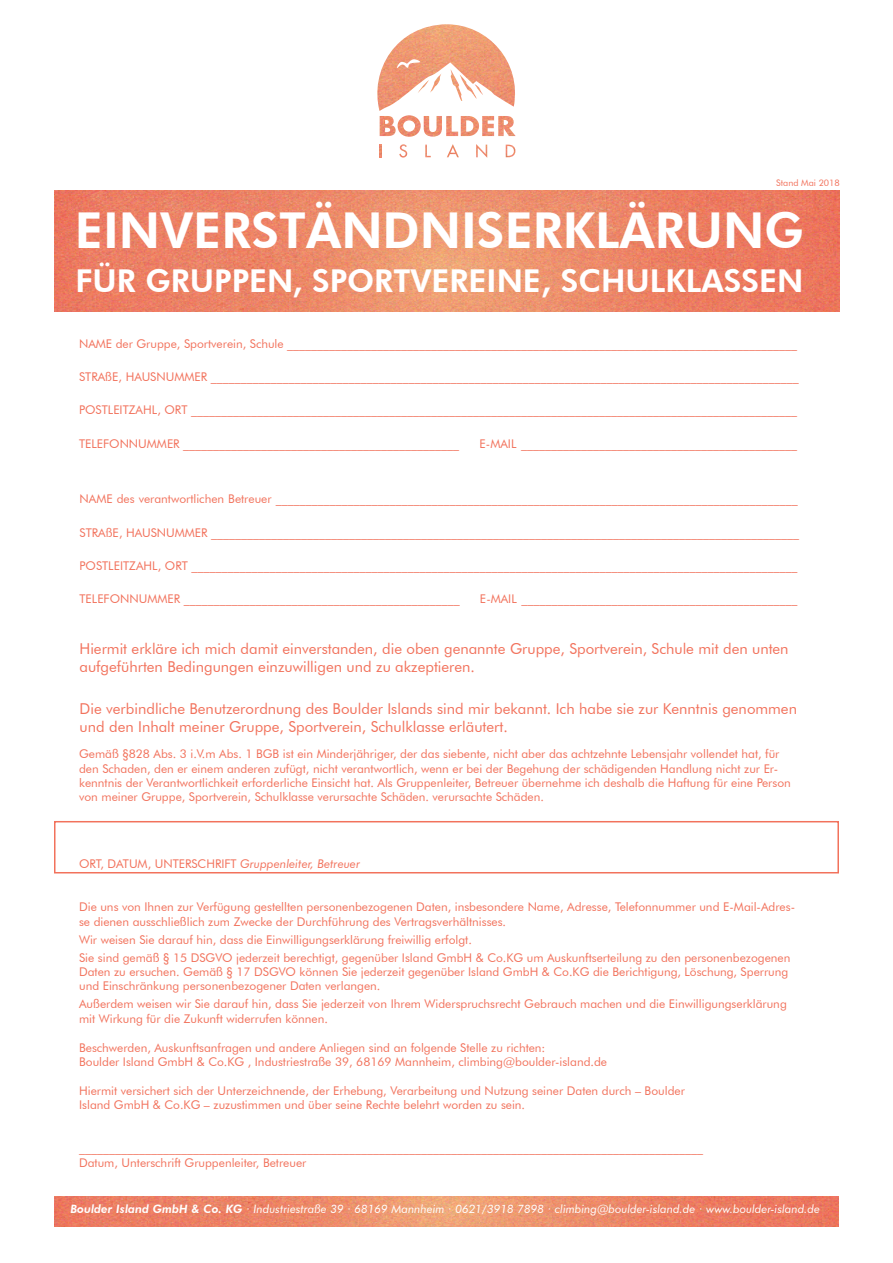
<style>
.page{position:relative;width:893px;height:1263px;background:#fff}
.page>*{position:absolute;margin:0;border:0;box-sizing:border-box;transform-origin:0 0}
.t1{font:800 49.5px "Futura BT";color:#fff}
.t2{font:800 31.5px "Futura BT";color:#fff}
.t3{font:15px/18px "Futura BT";color:#f2725c}
.t4{font:12px/14.4px "Futura BT";color:#f2725c}
.t5{font:italic 11.55px "Futura BT";color:#fff}
.t6{font:9px "Futura BT";color:#f2725c}
.s1{font-style:italic}
.s2{font-weight:800}
</style>
<div class="page">
<img style="left:55px;top:190px;width:785px;height:122px">
<div style="left:54px;top:821px;width:785px;height:52px;border:2px solid #f2725c"></div>
<img style="left:54px;top:1196px;width:785px;height:30px">
<svg style="left:377px;top:24px;width:138px;height:113px"></svg>
<img style="left:498px;top:116px;width:18px;height:20px">
<svg style="left:380px;top:145px;width:1px;height:12px"></svg>
<img style="left:399px;top:144px;width:8px;height:14px">
<svg style="left:425px;top:145px;width:6px;height:12px"></svg>
<svg style="left:447px;top:144px;width:12px;height:13px"></svg>
<img style="left:476px;top:144px;width:11px;height:14px">
<svg style="left:506px;top:145px;width:9px;height:12px"></svg>
<p class="t6" style="left:776px;top:177px;width:65px">Stand Mai 2018</p>
<p class="t1" style="left:75px;top:200px;width:731px">EINVERSTÄNDNISERKLÄRUNG</p>
<p class="t2" style="left:75px;top:261px;width:729px">FÜR GRUPPEN, SPORTVEREINE, SCHULKLASSEN</p>
<p class="t4" style="left:79px;top:336px;width:720px">NAME der Gruppe, Sportverein, Schule _____________________________________________________________________________________</p>
<p class="t4" style="left:79px;top:369px;width:721px">STRAßE, HAUSNUMMER __________________________________________________________________________________________________</p>
<p class="t4" style="left:79px;top:403px;width:719px">POSTLEITZAHL, ORT _____________________________________________________________________________________________________</p>
<p class="t4" style="left:79px;top:436px;width:382px">TELEFONNUMMER ______________________________________________</p>
<p class="t4" style="left:479px;top:436px;width:319px">E-MAIL ______________________________________________</p>
<p class="t4" style="left:80px;top:492px;width:720px">NAME des verantwortlichen Betreuer _______________________________________________________________________________________</p>
<p class="t4" style="left:80px;top:525px;width:721px">STRAßE, HAUSNUMMER __________________________________________________________________________________________________</p>
<p class="t4" style="left:80px;top:558px;width:719px">POSTLEITZAHL, ORT _____________________________________________________________________________________________________</p>
<p class="t4" style="left:80px;top:592px;width:382px">TELEFONNUMMER ______________________________________________</p>
<p class="t4" style="left:480px;top:592px;width:319px">E-MAIL ______________________________________________</p>
<p class="t3" style="left:80px;top:639px;width:711px">Hiermit erkläre ich mich damit einverstanden, die oben genannte Gruppe, Sportverein, Schule mit den unten aufgeführten Bedingungen einzuwilligen und zu akzeptieren.</p>
<p class="t3" style="left:80px;top:699px;width:719px">Die verbindliche Benutzerordnung des Boulder Islands sind mir bekannt. Ich habe sie zur Kenntnis genommen und den Inhalt meiner Gruppe, Sportverein, Schulklasse erläutert.</p>
<p class="t4" style="left:79px;top:747px;width:713px">Gemäß §828 Abs. 3 i.V.m Abs. 1 BGB ist ein Minderjähriger, der das siebente, nicht aber das achtzehnte Lebensjahr vollendet hat, für den Schaden, den er einem anderen zufügt, nicht verantwortlich, wenn er bei der Begehung der schädigenden Handlung nicht zur Er&shy;kenntnis der Verantwortlichkeit erforderliche Einsicht hat. Als Gruppenleiter, Betreuer übernehme ich deshalb die Haftung für eine Person von meiner Gruppe, Sportverein, Schulklasse verursachte Schäden. verursachte Schäden.</p>
<p class="t4" style="left:79px;top:857px;width:282px">ORT, DATUM, UNTERSCHRIFT <span class="s1">Gruppenleiter, Betreuer</span></p>
<p class="t4" style="left:79px;top:899px;width:718px">Die uns von Ihnen zur Verfügung gestellten personenbezogenen Daten, insbesondere Name, Adresse, Telefonnummer und E-Mail-Adres&shy;se dienen ausschließlich zum Zwecke der Durchführung des Vertragsverhältnisses.</p>
<p class="t4" style="left:79px;top:932px;width:394px">Wir weisen Sie darauf hin, dass die Einwilligungserklärung freiwillig erfolgt.</p>
<p class="t4" style="left:79px;top:950px;width:713px">Sie sind gemäß § 15 DSGVO jederzeit berechtigt, gegenüber Island GmbH &amp; Co.KG um Auskunftserteilung zu den personenbezogenen<br>Daten zu ersuchen. Gemäß § 17 DSGVO können Sie jederzeit gegenüber Island GmbH &amp; Co.KG die Berichtigung, Löschung, Sperrung und Einschränkung personenbezogener Daten verlangen.</p>
<p class="t4" style="left:79px;top:997px;width:709px">Außerdem weisen wir Sie darauf hin, dass Sie jederzeit von Ihrem Widerspruchsrecht Gebrauch machen und die Einwilligungserklärung mit Wirkung für die Zukunft widerrufen können.</p>
<p class="t4" style="left:79px;top:1040px;width:468px">Beschwerden, Auskunftsanfragen und andere Anliegen sind an folgende Stelle zu richten:</p>
<p class="t4" style="left:79px;top:1054px;width:530px">Boulder Island GmbH &amp; Co.KG , Industriestraße 39, 68169 Mannheim, climbing@boulder-island.de</p>
<p class="t4" style="left:79px;top:1083px;width:607px">Hiermit versichert sich der Unterzeichnende, der Erhebung, Verarbeitung und Nutzung seiner Daten durch – Boulder</p>
<p class="t4" style="left:79px;top:1097px;width:448px">Island GmbH &amp; Co.KG – zuzustimmen und über seine Rechte belehrt worden zu sein.</p>
<p class="t4" style="left:79px;top:1141px;width:626px">________________________________________________________________________________________________________</p>
<p class="t4" style="left:79px;top:1155px;width:229px">Datum, Unterschrift Gruppenleiter, Betreuer</p>
<p class="t5" style="left:71px;top:1202px;width:751px"><span class="s2">Boulder Island GmbH &amp; Co. KG</span> · Industriestraße 39 · 68169 Mannheim · 0621/3918 7898 · climbing@boulder-island.de · www.boulder-island.de</p>
</div>
